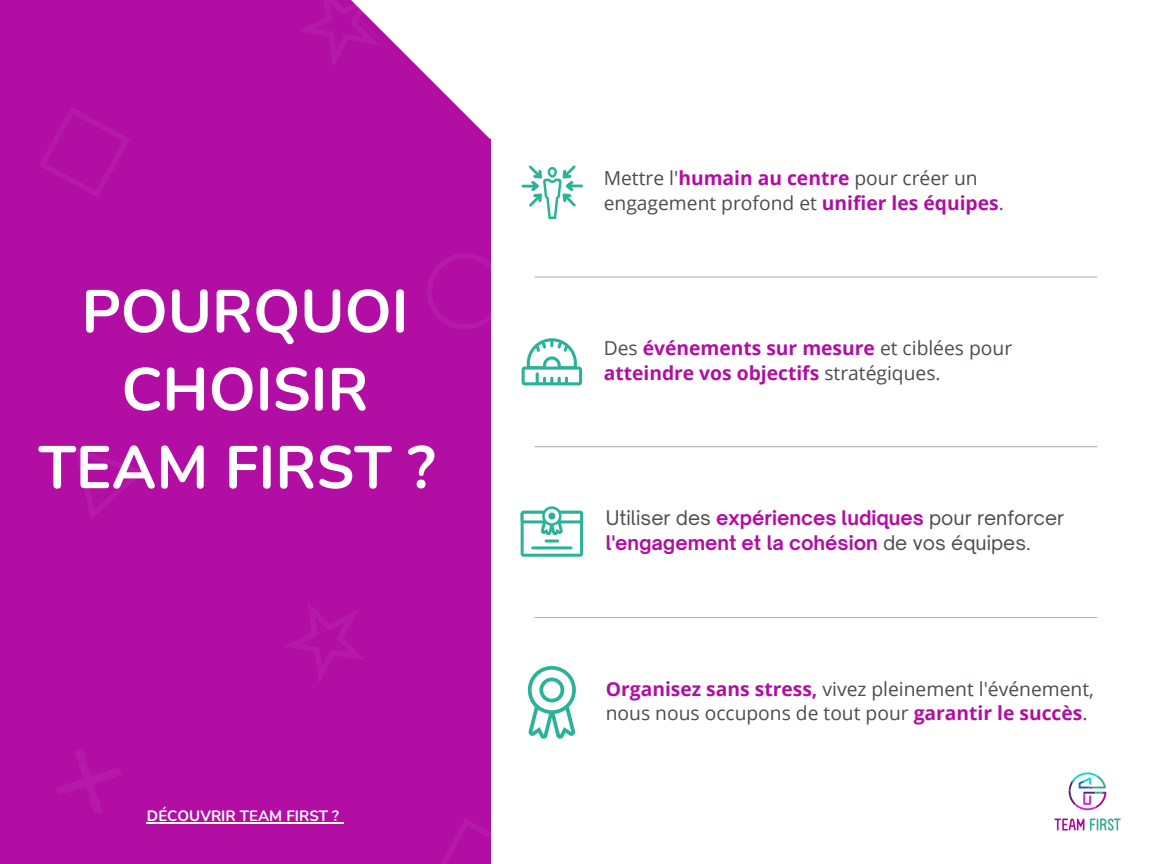
<style>
.page{position:relative;width:1152px;height:864px;background:#fff}
.page>*{position:absolute;margin:0;border:0;box-sizing:border-box;transform-origin:0 0}
.t1{font:700 60px/78px "Nunito";color:#fff;text-align:center}
.t2{font:19.35px/24.8px "Open Sans";color:#4a4d51}
.t3{font:700 19.35px/24.8px "Open Sauce One";color:#b20ea3}
.t4{font:700 19.35px/24.8px "Open Sans";color:#b20ea3}
.t5{font:700 15px "Nunito";color:#fff}
.s1{font-weight:700;color:#b20ea3}
.s2{font-weight:400;color:#4a4d51}
</style>
<div class="page">
<div style="left:0;top:0;width:490px;height:863px;background:#b20ea3"></div>
<svg style="left:286px;top:603px;width:77px;height:79px"></svg>
<svg style="left:40px;top:107px;width:89px;height:90px"></svg>
<svg style="left:433px;top:818px;width:58px;height:46px"></svg>
<svg style="left:427px;top:253px;width:64px;height:76px"></svg>
<svg style="left:76px;top:449px;width:67px;height:70px"></svg>
<hr style="left:535px;top:276px;width:562px;height:2px;background:#000">
<hr style="left:535px;top:446px;width:562px;height:1px;background:#000">
<hr style="left:535px;top:617px;width:562px;height:1px;background:#000">
<svg style="left:527px;top:666px;width:49px;height:73px"></svg>
<svg style="left:522px;top:338px;width:60px;height:47px"></svg>
<svg style="left:521px;top:506px;width:62px;height:51px"></svg>
<svg style="left:545px;top:539px;width:14px;height:4px"></svg>
<hr style="left:531px;top:546px;width:41px;height:3px;background:#2bb298;border-radius:2px">
<svg style="left:300px;top:0;width:191px;height:139px"></svg>
<img style="left:1054px;top:772px;width:67px;height:59px">
<svg style="left:522px;top:165px;width:61px;height:54px"></svg>
<hr style="left:147px;top:822px;width:192px;height:1px;background:#fff">
<h1 class="t1" style="left:39px;top:273px;width:398px">POURQUOI<br>CHOISIR<br>TEAM FIRST ?</h1>
<p class="t5" style="left:147px;top:806px;width:194px">DÉCOUVRIR TEAM FIRST ?</p>
<p class="t2" style="left:604px;top:166px;width:402px">Mettre l'<span class="s1">humain au centre</span> pour créer un engagement profond et <span class="s1">unifier les équipes</span>.</p>
<p class="t4" style="left:604px;top:335px;width:410px"><span class="s2">Des</span> événements sur mesure <span class="s2">et ciblées pour </span>atteindre vos objectifs <span class="s2">stratégiques.</span></p>
<h2 class="t3" style="left:606px;top:505px;width:460px"><span class="s2">Utiliser des</span> expériences ludiques <span class="s2">pour renforcer </span>l'engagement et la cohésion <span class="s2">de vos équipes.</span></h2>
<h2 class="t2" style="left:606px;top:676px;width:490px"><span class="s1">Organisez sans stress,</span> vivez pleinement l'événement, nous nous occupons de tout pour <span class="s1">garantir le succès</span>.</h2>
</div>
